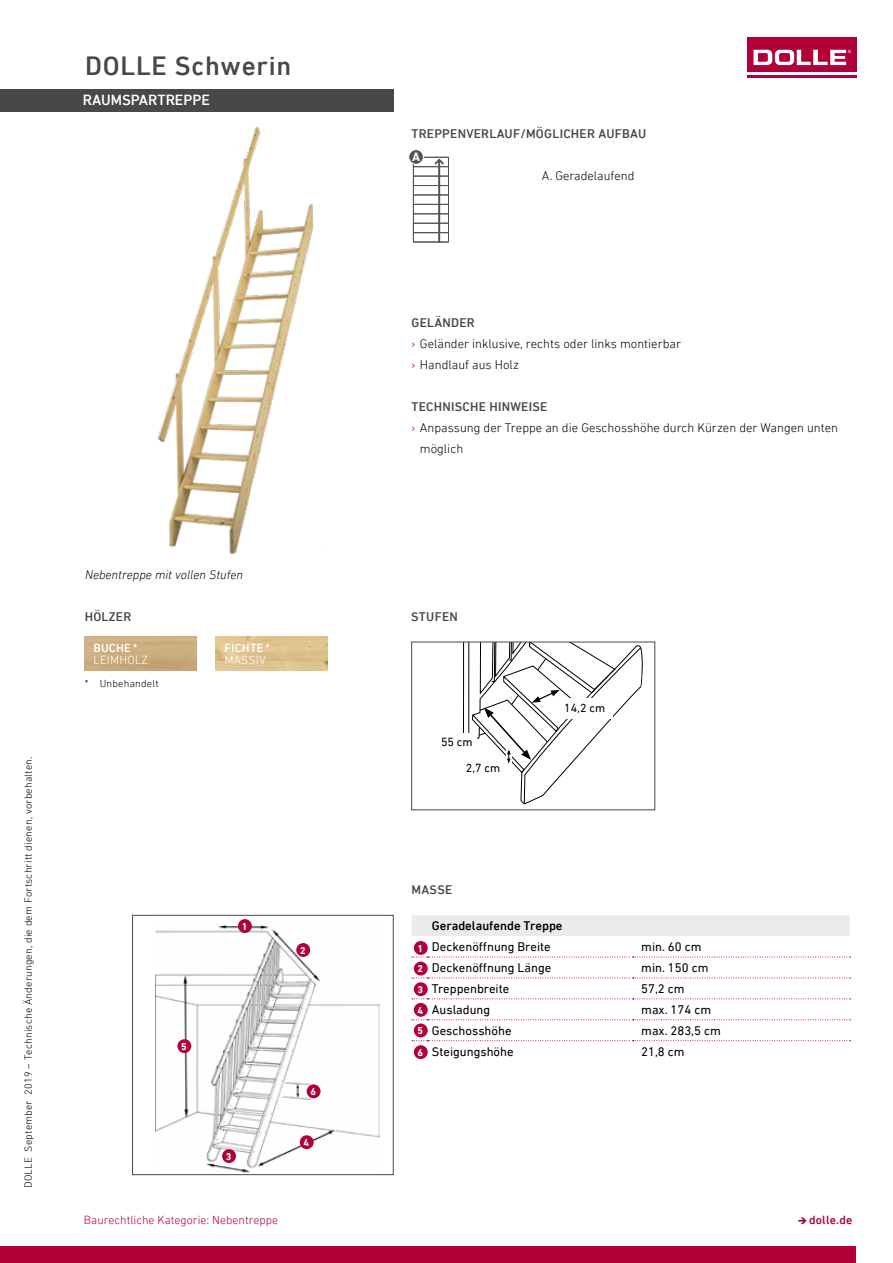
<style>
.page{position:relative;width:893px;height:1263px;background:#fff}
.page>*{position:absolute;margin:0;border:0;box-sizing:border-box;transform-origin:0 0}
.t1{font:500 27px "DIN Next LT Pro";letter-spacing:.03em;color:#484848}
.t2{font:500 15px "DIN Next LT Pro";color:#fff}
.t3{font:300 12.75px/21px "DIN Next LT Pro";color:#000}
.t4{font:12.75px "DIN Next LT Pro";color:#000}
.t5{font:500 12.75px "DIN Next LT Pro";letter-spacing:.02em;color:#484848}
.t6{font:italic 300 12.75px "DIN Next LT Pro";color:#000}
.t7{font:500 12.75px "DIN Next LT Pro";color:#000}
.t8{font:700 12.3px "DIN Next LT Pro";color:#fff}
.t9{font:300 12px "DIN Next LT Pro";color:#b20038}
.t10{font:12px/26.1px "DIN Next LT Pro";color:#000}
.t11{font:300 12px "DIN Next LT Pro";letter-spacing:.02em;color:#fff}
.t12{font:500 12px "DIN Next LT Pro";letter-spacing:.02em;color:#fff}
.t13{font:500 12px "DIN Next LT Pro";letter-spacing:.02em;color:#b20038}
.t14{font:300 10.5px "DIN Next LT Pro";letter-spacing:.02em;color:#000}
.t15{font:700 10.05px/20.7px "DIN Next LT Pro";color:#fff}
.s1{font-weight:500;color:#484848}
.s2{color:#b20038}
.s3{font-weight:700;font-size:10.05px;color:#fff}
</style>
<div class="page">
<img style="left:157px;top:127px;width:157px;height:428px">
<img style="left:156px;top:920px;width:223px;height:253px">
<div style="left:132px;top:915px;width:261px;height:260px;border:1px solid #484848"></div>
<div style="left:222px;top:1149px;width:14px;height:14px;background:#b20038;border-radius:50%"></div>
<div style="left:238px;top:919px;width:14px;height:14px;background:#b20038;border-radius:50%"></div>
<div style="left:296px;top:943px;width:14px;height:14px;background:#b20038;border-radius:50%"></div>
<div style="left:177px;top:1039px;width:14px;height:14px;background:#b20038;border-radius:50%"></div>
<div style="left:300px;top:1135px;width:14px;height:14px;background:#b20038;border-radius:50%"></div>
<div style="left:307px;top:1084px;width:14px;height:14px;background:#b20038;border-radius:50%"></div>
<div style="left:413px;top:157px;width:36px;height:85px;border:1px solid #56534c"></div>
<hr style="left:413px;top:166px;width:36px;height:1px;background:#56534c">
<hr style="left:413px;top:176px;width:36px;height:1px;background:#56534c">
<hr style="left:413px;top:185px;width:36px;height:1px;background:#56534c">
<hr style="left:413px;top:195px;width:36px;height:1px;background:#56534c">
<hr style="left:413px;top:204px;width:36px;height:1px;background:#56534c">
<hr style="left:413px;top:213px;width:36px;height:1px;background:#56534c">
<hr style="left:413px;top:223px;width:36px;height:1px;background:#56534c">
<hr style="left:413px;top:232px;width:36px;height:1px;background:#56534c">
<svg style="left:435px;top:159px;width:8px;height:83px"></svg>
<div style="left:409px;top:150px;width:14px;height:14px;background:#56534c;border-radius:50%"></div>
<div style="left:408px;top:149px;width:16px;height:16px;border:1px solid #fff;border-radius:50%"></div>
<div style="left:412px;top:915px;width:438px;height:21px;background:#ebebeb"></div>
<svg style="left:412px;top:957px;width:438px;height:1px"></svg>
<svg style="left:412px;top:998px;width:438px;height:1px"></svg>
<svg style="left:412px;top:1019px;width:438px;height:1px"></svg>
<svg style="left:412px;top:977px;width:438px;height:1px"></svg>
<svg style="left:412px;top:1040px;width:438px;height:1px"></svg>
<div style="left:414px;top:1045px;width:14px;height:14px;background:#b20038;border-radius:50%"></div>
<div style="left:414px;top:941px;width:14px;height:14px;background:#b20038;border-radius:50%"></div>
<div style="left:414px;top:962px;width:14px;height:13px;background:#b20038;border-radius:50%"></div>
<div style="left:414px;top:1003px;width:14px;height:14px;background:#b20038;border-radius:50%"></div>
<div style="left:414px;top:982px;width:14px;height:14px;background:#b20038;border-radius:50%"></div>
<div style="left:414px;top:1023px;width:14px;height:14px;background:#b20038;border-radius:50%"></div>
<div style="left:411px;top:642px;width:244px;height:168px;border:1px solid #484848"></div>
<svg style="left:463px;top:642px;width:182px;height:163px"></svg>
<img style="left:216px;top:636px;width:112px;height:34px">
<div style="left:0;top:89px;width:393px;height:23px;background:#484848"></div>
<div style="left:747px;top:37px;width:109px;height:41px;background:#b20038"></div>
<hr style="left:747px;top:72px;width:109px;height:3px;background:#fff">
<svg style="left:753px;top:50px;width:98px;height:15px"></svg>
<div style="left:0;top:1246px;width:856px;height:17px;background:#b20038"></div>
<h1 class="t1" style="left:85px;top:50px;width:208px">DOLLE Schwerin</h1>
<p class="t2" style="left:83px;top:91px;width:129px">RAUMSPARTREPPE</p>
<p class="t2" style="left:85px;top:91px;width:92px">BODENTREPP</p>
<p class="t5" style="left:411px;top:126px;width:236px">TREPPENVERLAUF/MÖGLICHER AUFBAU</p>
<p class="t3" style="left:542px;top:165px;width:94px">A. Geradelaufend</p>
<p class="t8" style="left:412px;top:149px;width:9px">A</p>
<p class="t14" style="left:22px;top:1188px;width:433px;rotate:-90deg">DOLLE September 2019 – Technische Änderungen, die dem Fortschritt dienen, vorbehalten.</p>
<p class="t6" style="left:85px;top:567px;width:160px">Nebentreppe mit vollen Stufen</p>
<p class="t5" style="left:85px;top:609px;width:48px">HÖLZER</p>
<p class="t12" style="left:93px;top:641px;width:45px">BUCHE *</p>
<p class="t11" style="left:93px;top:653px;width:56px">LEIMHOLZ</p>
<p class="t14" style="left:85px;top:677px;width:75px">* Unbehandelt</p>
<p class="t12" style="left:224px;top:641px;width:47px">FICHTE *</p>
<p class="t11" style="left:224px;top:653px;width:43px">MASSIV</p>
<p class="t15" style="left:242px;top:916px;width:7px">1</p>
<p class="t15" style="left:181px;top:1036px;width:7px">5</p>
<p class="t15" style="left:226px;top:1146px;width:7px">3</p>
<p class="t15" style="left:300px;top:940px;width:7px">2</p>
<p class="t15" style="left:310px;top:1081px;width:7px">6</p>
<p class="t15" style="left:304px;top:1132px;width:7px">4</p>
<p class="t3" style="left:411px;top:312px;width:271px"><span class="s1">GELÄNDER<br></span><span class="s2">›</span> Geländer inklusive, rechts oder links montierbar <span class="s2">›</span> Handlauf aus Holz</p>
<p class="t5" style="left:411px;top:399px;width:137px">TECHNISCHE HINWEISE</p>
<p class="t3" style="left:411px;top:417px;width:428px"><span class="s2">›</span> Anpassung der Treppe an die Geschosshöhe durch Kürzen der Wangen unten</p>
<p class="t3" style="left:420px;top:438px;width:45px">möglich</p>
<p class="t5" style="left:411px;top:609px;width:48px">STUFEN</p>
<p class="t10" style="left:466px;top:729px;width:36px;text-indent:-25px">55 cm<br>2,7 cm</p>
<p class="t5" style="left:412px;top:882px;width:42px">MASSE</p>
<p class="t10" style="left:564px;top:694px;width:42px">14,2 cm</p>
<p class="t7" style="left:432px;top:919px;width:132px">Geradelaufende Treppe</p>
<p class="t4" style="left:432px;top:940px;width:120px">Deckenöffnung Breite</p>
<p class="t4" style="left:641px;top:940px;width:62px">min. 60 cm</p>
<p class="t4" style="left:432px;top:960px;width:121px">Deckenöffnung Länge</p>
<p class="t4" style="left:641px;top:960px;width:69px">min. 150 cm</p>
<p class="t4" style="left:432px;top:981px;width:79px">Treppenbreite</p>
<p class="t4" style="left:641px;top:981px;width:45px">57,2 cm</p>
<p class="t4" style="left:432px;top:1002px;width:60px">Ausladung</p>
<p class="t4" style="left:641px;top:1002px;width:71px">max. 174 cm</p>
<p class="t4" style="left:432px;top:1023px;width:81px">Geschosshöhe</p>
<p class="t4" style="left:641px;top:1023px;width:81px">max. 283,5 cm</p>
<p class="t4" style="left:418px;top:1044px;width:98px"><span class="s3">6</span> Steigungshöhe</p>
<p class="t4" style="left:641px;top:1044px;width:45px">21,8 cm</p>
<p class="t15" style="left:418px;top:938px;width:7px">1<br>2</p>
<p class="t15" style="left:418px;top:1000px;width:7px">4</p>
<p class="t15" style="left:418px;top:979px;width:7px">3</p>
<p class="t15" style="left:418px;top:1020px;width:7px">5</p>
<p class="t9" style="left:84px;top:1213px;width:196px">Baurechtliche Kategorie: Nebentreppe</p>
<p class="t13" style="left:798px;top:1213px;width:56px">➔dolle.de</p>
</div>
